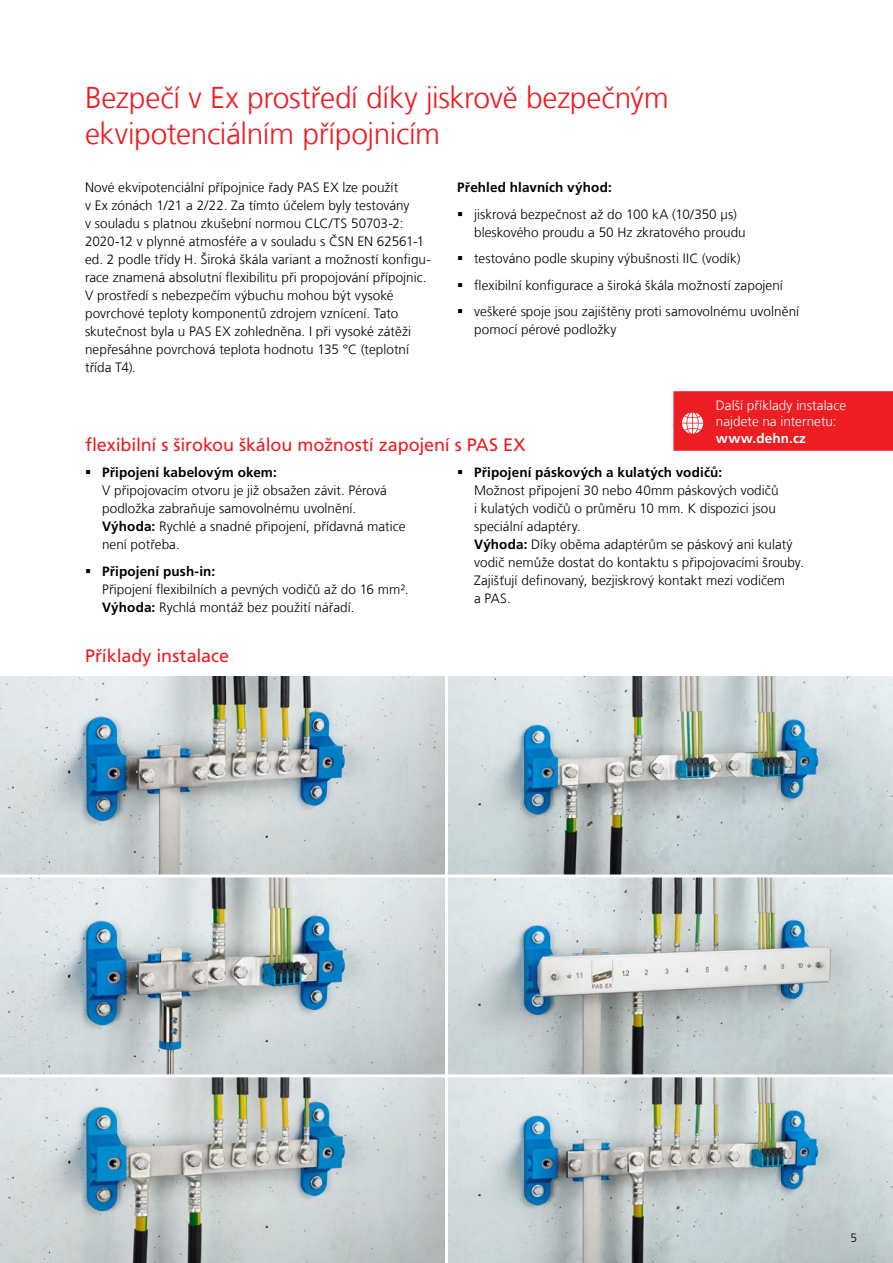
<style>
.page{position:relative;width:893px;height:1263px;background:#fff}
.page>*{position:absolute;margin:0;border:0;box-sizing:border-box;transform-origin:0 0}
.t1{font:300 30px/36px "Frutiger LT Com";letter-spacing:-.015em;color:#ed1d24}
.t2{font:18px "Frutiger LT Com";letter-spacing:-.01em;color:#ed1d24}
.t3{font:300 13.5px/18px "Frutiger LT Com";letter-spacing:.005em;color:#000}
.t4{font:700 13.5px "Frutiger LT Com";letter-spacing:.01em;color:#000}
.t5{font:300 13.5px/16.5px "Frutiger LT Com";color:#fff}
.t6{font:700 13.5px "Frutiger LT Com";letter-spacing:.015em;color:#fff}
.t7{font:300 12px "Frutiger LT Com";color:#000}
.s1{font-weight:700}
</style>
<div class="page">
<img style="left:0;top:676px;width:893px;height:587px">
<hr style="left:0;top:874px;width:893px;height:3px;background:#fff">
<hr style="left:0;top:1074px;width:893px;height:3px;background:#fff">
<hr style="left:445px;top:668px;width:3px;height:595px;background:#fff">
<div style="left:673px;top:391px;width:220px;height:60px;background:#ed1d24"></div>
<h1 class="t1" style="left:85px;top:79px;width:585px">Bezpečí v Ex prostředí díky jiskrově bezpečným ekvipotenciálním přípojnicím</h1>
<p class="t3" style="left:85px;top:179px;width:347px">Nové ekvipotenciální přípojnice řady PAS EX lze použít<br>v Ex zónách 1/21 a 2/22. Za tímto účelem byly testovány<br>v souladu s platnou zkušební normou CLC/TS 50703-2:<br>2020-12 v plynné atmosféře a v souladu s ČSN EN 62561-1 ed. 2 podle třídy H. Široká škála variant a možností konfigu&shy;race znamená absolutní flexibilitu při propojování přípojnic.<br>V prostředí s nebezpečím výbuchu mohou být vysoké povrchové teploty komponentů zdrojem vznícení. Tato skutečnost byla u PAS EX zohledněna. I při vysoké zátěži nepřesáhne povrchová teplota hodnotu 135 °C (teplotní třída T4).</p>
<p class="t4" style="left:457px;top:180px;width:156px">Přehled hlavních výhod:</p>
<p class="t3" style="left:474px;top:205px;width:273px">jiskrová bezpečnost až do 100 kA (10/350 µs) bleskového proudu a 50 Hz zkratového proudu</p>
<p class="t3" style="left:474px;top:245px;width:327px;line-height:26.5px">testováno podle skupiny výbušnosti IIC (vodík)<br>flexibilní konfigurace a široká škála možností zapojení veškeré spoje jsou zajištěny proti samovolnému uvolnění</p>
<p class="t3" style="left:474px;top:321px;width:144px">pomocí pérové podložky</p>
<p class="t5" style="left:716px;top:397px;width:132px">Další příklady instalace najdete na internetu:</p>
<p class="t6" style="left:716px;top:430px;width:92px">www.dehn.cz</p>
<h2 class="t2" style="left:85px;top:434px;width:442px">flexibilní s širokou škálou možností zapojení s PAS EX</h2>
<p class="t4" style="left:102px;top:465px;width:176px">Připojení kabelovým okem:</p>
<p class="t3" style="left:102px;top:482px;width:305px">V připojovacím otvoru je již obsažen závit. Pérová podložka zabraňuje samovolnému uvolnění.<br><span class="s1">Výhoda:</span> Rychlé a snadné připojení, přídavná matice není potřeba.</p>
<p class="t4" style="left:102px;top:563px;width:115px">Připojení push-in:</p>
<p class="t3" style="left:102px;top:580px;width:308px">Připojení flexibilních a pevných vodičů až do 16 mm².<br><span class="s1">Výhoda:</span> Rychlá montáž bez použití nářadí.</p>
<p class="t4" style="left:474px;top:465px;width:250px">Připojení páskových a kulatých vodičů:</p>
<p class="t3" style="left:474px;top:482px;width:331px">Možnost připojení 30 nebo 40mm páskových vodičů<br>i kulatých vodičů o průměru 10 mm. K dispozici jsou speciální adaptéry.<br><span class="s1">Výhoda:</span> Díky oběma adaptérům se páskový ani kulatý vodič nemůže dostat do kontaktu s připojovacími šrouby.<br>Zajišťují definovaný, bezjiskrový kontakt mezi vodičem<br>a PAS.</p>
<h2 class="t2" style="left:85px;top:646px;width:145px">Příklady instalace</h2>
<p class="t7" style="left:850px;top:1230px;width:8px">5</p>
</div>
